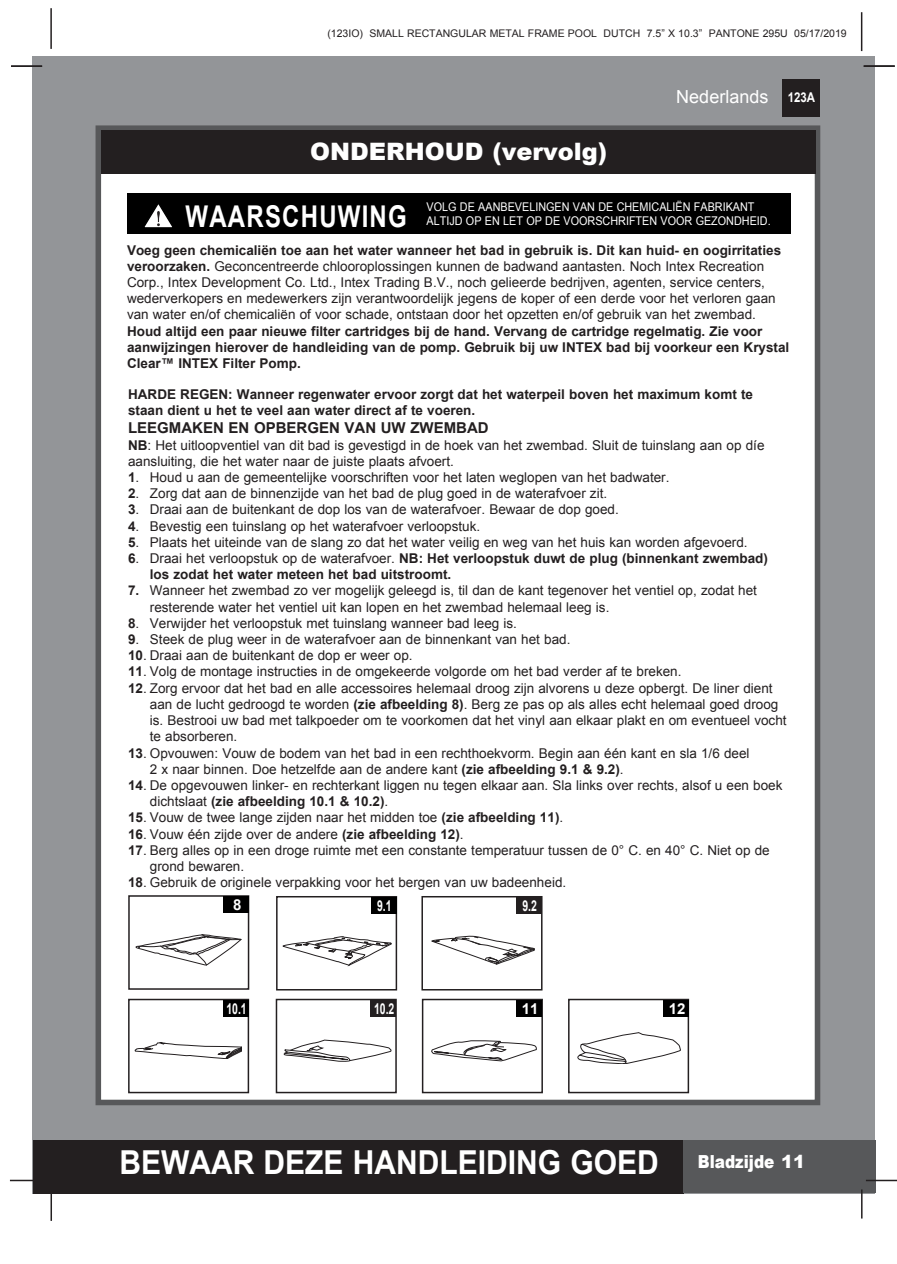
<style>
.page{position:relative;width:897px;height:1264px;background:#fff}
.page>*{position:absolute;margin:0;border:0;box-sizing:border-box;transform-origin:0 0}
.t1{font:700 33px "Arial";color:#fff;scale:.91 1}
.t2{font:700 30px "Arial";letter-spacing:.05em;color:#fff;scale:.8 1}
.t3{font:900 24px "Arial";color:#fff}
.t4{font:900 18px "Arial";color:#fff;scale:.85 1}
.t5{font:18px "Arial";color:#fff}
.t6{font:700 15px "Arial";color:#231f20}
.t7{font:700 15px "Arial";color:#fff;scale:.7 1}
.t8{font:700 15px "Arial";color:#fff}
.t9{font:13.5px/16.2px "Arial";color:#231f20}
.t10{font:700 13.5px/16.2px "Arial";color:#231f20}
.t11{font:700 13.5px "Arial";color:#fff;scale:.85 1}
.t12{font:12px/14.4px "Arial";color:#fff;scale:.9 1}
.t13{font:10.5px "Arial";color:#231f20}
.s1{font-weight:700}
.s2{font-weight:400}
</style>
<div class="page">
<div style="left:33px;top:56px;width:842px;height:1137px;background:#939598"></div>
<div style="left:782px;top:79px;width:38px;height:38px;background:#231f20"></div>
<hr style="left:50px;top:8px;width:2px;height:41px;background:#231f20">
<hr style="left:860px;top:12px;width:2px;height:39px;background:#231f20">
<div style="left:33px;top:1140px;width:650px;height:53px;background:#231f20"></div>
<div style="left:683px;top:1140px;width:192px;height:53px;background:#57585a"></div>
<hr style="left:865px;top:1179px;width:31px;height:2px;background:#231f20">
<hr style="left:860px;top:1189px;width:2px;height:29px;background:#231f20">
<hr style="left:50px;top:1190px;width:2px;height:31px;background:#231f20">
<hr style="left:10px;top:1179px;width:31px;height:2px;background:#231f20">
<div style="left:98px;top:128px;width:719px;height:974px;background:#fff"></div>
<div style="left:95px;top:125px;width:725px;height:980px;border:6px solid #57585a"></div>
<div style="left:101px;top:130px;width:714px;height:44px;background:#231f20"></div>
<hr style="left:863px;top:65px;width:31px;height:2px;background:#231f20">
<hr style="left:11px;top:65px;width:31px;height:2px;background:#231f20">
<div style="left:127px;top:194px;width:663px;height:40px;background:#000"></div>
<svg style="left:144px;top:204px;width:28px;height:24px"></svg>
<svg style="left:135px;top:1042px;width:107px;height:17px"></svg>
<div style="left:128px;top:998px;width:121px;height:95px;border:2px solid #231f20"></div>
<div style="left:223px;top:999px;width:25px;height:17px;background:#000"></div>
<svg style="left:136px;top:934px;width:105px;height:31px"></svg>
<div style="left:128px;top:895px;width:121px;height:94px;border:2px solid #231f20"></div>
<div style="left:223px;top:896px;width:25px;height:17px;background:#000"></div>
<svg style="left:283px;top:936px;width:108px;height:29px"></svg>
<div style="left:276px;top:896px;width:121px;height:94px;border:2px solid #231f20"></div>
<div style="left:371px;top:897px;width:25px;height:16px;background:#000"></div>
<svg style="left:431px;top:936px;width:103px;height:28px"></svg>
<div style="left:421px;top:896px;width:121px;height:94px;border:2px solid #231f20"></div>
<div style="left:516px;top:897px;width:25px;height:16px;background:#231f20"></div>
<svg style="left:284px;top:1040px;width:107px;height:21px"></svg>
<div style="left:276px;top:998px;width:121px;height:95px;border:2px solid #231f20"></div>
<div style="left:370px;top:999px;width:26px;height:17px;background:#231f20"></div>
<svg style="left:431px;top:1040px;width:105px;height:21px"></svg>
<div style="left:422px;top:998px;width:121px;height:95px;border:2px solid #231f20"></div>
<div style="left:516px;top:999px;width:26px;height:17px;background:#000"></div>
<svg style="left:577px;top:1032px;width:103px;height:32px"></svg>
<div style="left:568px;top:998px;width:121px;height:95px;border:2px solid #231f20"></div>
<div style="left:662px;top:999px;width:26px;height:17px;background:#000"></div>
<p class="t13" style="left:327px;top:29px;width:521px">(123IO) SMALL RECTANGULAR METAL FRAME POOL DUTCH 7.5” X 10.3” PANTONE 295U 05/17/2019</p>
<h3 class="t3" style="left:310px;top:142px;width:298px">ONDERHOUD (vervolg)</h3>
<h3 class="t5" style="left:676px;top:90px;width:94px">Nederlands</h3>
<h2 class="t2" style="left:185px;top:205px;width:278px">WAARSCHUWING</h2>
<p class="t12" style="left:426px;top:199px;width:384px">VOLG DE AANBEVELINGEN VAN DE CHEMICALIËN FABRIKANT<br>ALTIJD OP EN LET OP DE VOORSCHRIFTEN VOOR GEZONDHEID.</p>
<p class="t11" style="left:787px;top:92px;width:34px">123A</p>
<p class="t9" style="left:127px;top:242px;width:655px"><span class="s1">Voeg geen chemicaliën toe aan het water wanneer het bad in gebruik is. Dit kan huid- en oogirritaties veroorzaken.</span> Geconcentreerde chlooroplossingen kunnen de badwand aantasten. Noch Intex Recreation Corp., Intex Development Co. Ltd., Intex Trading B.V., noch gelieerde bedrijven, agenten, service centers, wederverkopers en medewerkers zijn verantwoordelijk jegens de koper of een derde voor het verloren gaan van water en/of chemicaliën of voor schade, ontstaan door het opzetten en/of gebruik van het zwembad.</p>
<p class="t10" style="left:127px;top:324px;width:663px">Houd altijd een paar nieuwe filter cartridges bij de hand. Vervang de cartridge regelmatig. Zie voor aanwijzingen hierover de handleiding van de pomp. Gebruik bij uw INTEX bad bij voorkeur een Krystal<br>Clear™ INTEX Filter Pomp.</p>
<p class="t10" style="left:128px;top:387px;width:626px">HARDE REGEN: Wanneer regenwater ervoor zorgt dat het waterpeil boven het maximum komt te staan dient u het te veel aan water direct af te voeren.</p>
<p class="t6" style="left:128px;top:422px;width:362px">LEEGMAKEN EN OPBERGEN VAN UW ZWEMBAD</p>
<p class="t9" style="left:128px;top:437px;width:638px"><span class="s1">NB</span>: Het uitloopventiel van dit bad is gevestigd in de hoek van het zwembad. Sluit de tuinslang aan op díe aansluiting, die het water naar de juiste plaats afvoert.</p>
<p class="t9" style="left:128px;top:469px;width:543px"><span class="s1">1</span>. Houd u aan de gemeentelijke voorschriften voor het laten weglopen van het badwater.</p>
<p class="t9" style="left:128px;top:485px;width:480px"><span class="s1">2</span>. Zorg dat aan de binnenzijde van het bad de plug goed in de waterafvoer zit.</p>
<p class="t9" style="left:128px;top:502px;width:492px"><span class="s1">3</span>. Draai aan de buitenkant de dop los van de waterafvoer. Bewaar de dop goed.</p>
<p class="t9" style="left:128px;top:518px;width:353px"><span class="s1">4</span>. Bevestig een tuinslang op het waterafvoer verloopstuk.</p>
<p class="t9" style="left:128px;top:535px;width:621px"><span class="s1">5</span>. Plaats het uiteinde van de slang zo dat het water veilig en weg van het huis kan worden afgevoerd.</p>
<p class="t10" style="left:150px;top:551px;width:619px;text-indent:-22px">6<span class="s2">. Draai het verloopstuk op de waterafvoer.</span> NB: Het verloopstuk duwt de plug (binnenkant zwembad) los zodat het water meteen het bad uitstroomt.</p>
<p class="t9" style="left:150px;top:583px;width:608px;text-indent:-22px"><span class="s1">7.</span> Wanneer het zwembad zo ver mogelijk geleegd is, til dan de kant tegenover het ventiel op, zodat het resterende water het ventiel uit kan lopen en het zwembad helemaal leeg is.</p>
<p class="t9" style="left:128px;top:615px;width:390px"><span class="s1">8</span>. Verwijder het verloopstuk met tuinslang wanneer bad leeg is.</p>
<p class="t9" style="left:128px;top:632px;width:444px"><span class="s1">9</span>. Steek de plug weer in de waterafvoer aan de binnenkant van het bad.</p>
<p class="t9" style="left:128px;top:647px;width:286px"><span class="s1">10</span>. Draai aan de buitenkant de dop er weer op.</p>
<p class="t9" style="left:128px;top:664px;width:555px"><span class="s1">11</span>. Volg de montage instructies in de omgekeerde volgorde om het bad verder af te breken.</p>
<p class="t9" style="left:150px;top:680px;width:638px;text-indent:-22px"><span class="s1">12</span>. Zorg ervoor dat het bad en alle accessoires helemaal droog zijn alvorens u deze opbergt. De liner dient aan de lucht gedroogd te worden <span class="s1">(zie afbeelding 8)</span>. Berg ze pas op als alles echt helemaal goed droog is. Bestrooi uw bad met talkpoeder om te voorkomen dat het vinyl aan elkaar plakt en om eventueel vocht te absorberen.</p>
<p class="t9" style="left:150px;top:745px;width:601px;text-indent:-22px"><span class="s1">13</span>. Opvouwen: Vouw de bodem van het bad in een rechthoekvorm. Begin aan één kant en sla 1/6 deel<br>2 x naar binnen. Doe hetzelfde aan de andere kant <span class="s1">(zie afbeelding 9.1 &amp; 9.2)</span>.</p>
<p class="t9" style="left:150px;top:777px;width:634px;text-indent:-22px"><span class="s1">14</span>. De opgevouwen linker- en rechterkant liggen nu tegen elkaar aan. Sla links over rechts, alsof u een boek dichtslaat <span class="s1">(zie afbeelding 10.1 &amp; 10.2)</span>.</p>
<p class="t9" style="left:128px;top:809px;width:436px"><span class="s1">15</span>. Vouw de twee lange zijden naar het midden toe <span class="s1">(zie afbeelding 11)</span>.</p>
<p class="t9" style="left:128px;top:826px;width:337px"><span class="s1">16</span>. Vouw één zijde over de andere <span class="s1">(zie afbeelding 12)</span>.</p>
<p class="t9" style="left:150px;top:842px;width:621px;text-indent:-22px"><span class="s1">17</span>. Berg alles op in een droge ruimte met een constante temperatuur tussen de 0° C. en 40° C. Niet op de grond bewaren.</p>
<p class="t9" style="left:128px;top:874px;width:439px"><span class="s1">18</span>. Gebruik de originele verpakking voor het bergen van uw badeenheid.</p>
<p class="t8" style="left:233px;top:899px;width:10px">8</p>
<p class="t7" style="left:377px;top:900px;width:22px">9.1</p>
<p class="t7" style="left:522px;top:900px;width:22px">9.2</p>
<p class="t7" style="left:226px;top:1003px;width:31px">10.1</p>
<p class="t7" style="left:374px;top:1003px;width:31px">10.2</p>
<p class="t8" style="left:521px;top:1003px;width:18px">11</p>
<p class="t8" style="left:668px;top:1003px;width:18px">12</p>
<h1 class="t1" style="left:119px;top:1149px;width:594px">BEWAAR DEZE HANDLEIDING GOED</h1>
<h3 class="t4" style="left:697px;top:1154px;width:128px">Bladzijde 11</h3>
</div>
